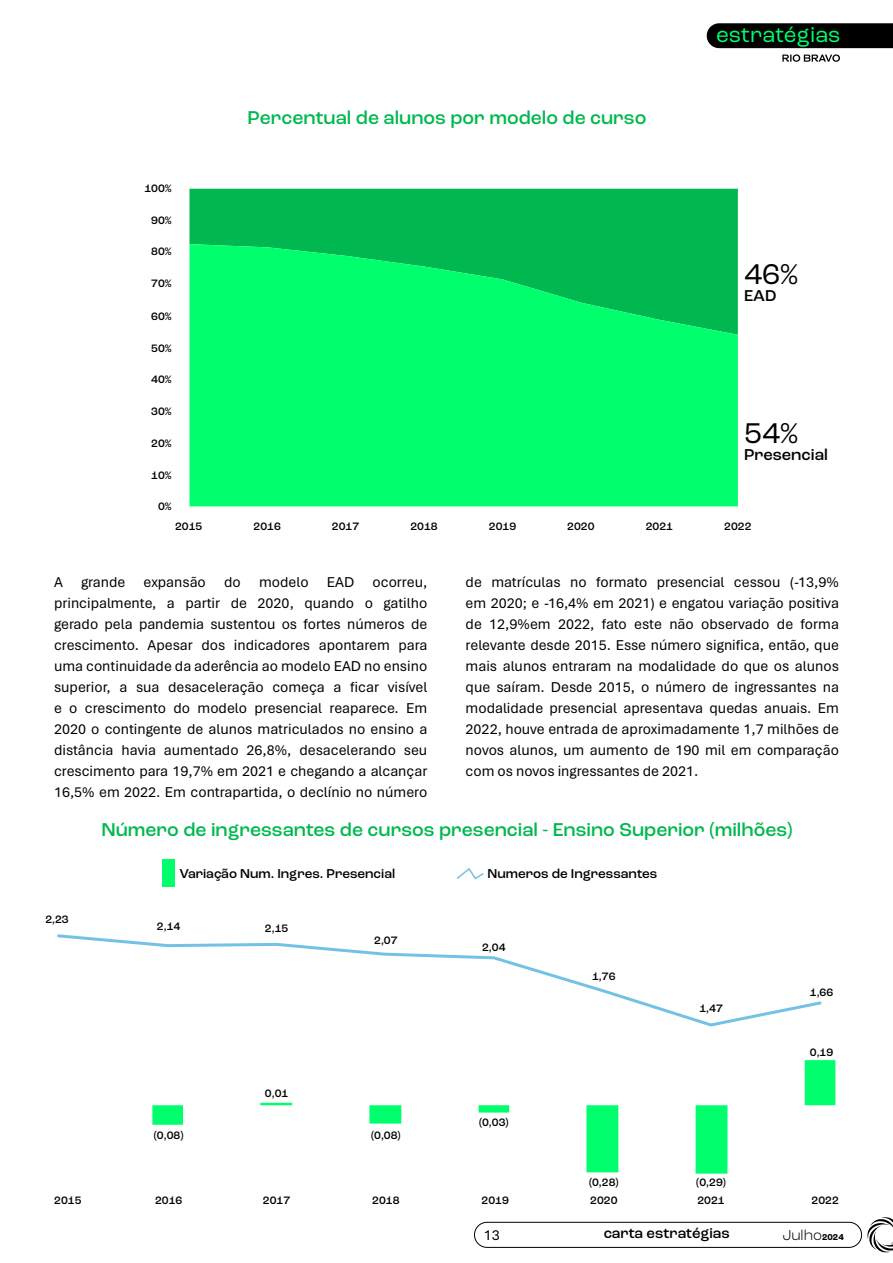
<style>
.page{position:relative;width:893px;height:1263px;background:#fff}
.page>*{position:absolute;margin:0;border:0;box-sizing:border-box;transform-origin:0 0}
.t1{font:30px "Roc Grotesk";color:#000}
.t2{font:22.5px "Roc Grotesk";color:#00ff6d}
.t3{font:500 19.5px "Roc Grotesk";color:#00b84f}
.t4{font:500 16.5px "Roc Grotesk";color:#000}
.t5{font:15px/21px "Aptos";color:#000;text-align:justify}
.t6{font:500 15px "Roc Grotesk";color:#000}
.t7{font:300 15px "Roc Grotesk";color:#000}
.t8{font:500 13.5px "Roc Grotesk";color:#000}
.t9{font:500 11.25px "Roc Grotesk";color:#000}
.s1{font-weight:700;font-size:9px}
</style>
<div class="page">
<div style="left:707px;top:23px;width:186px;height:25px;background:#000"></div>
<svg style="left:782px;top:54px;width:58px;height:8px"></svg>
<div style="left:474px;top:1222px;width:388px;height:26px;border:1px solid #000;border-radius:13px"></div>
<svg style="left:867px;top:1217px;width:26px;height:36px"></svg>
<div style="left:163px;top:859px;width:12px;height:27px;background:#00ff6d"></div>
<div style="left:189px;top:189px;width:549px;height:55px;background:#00b84f"></div>
<svg style="left:189px;top:244px;width:549px;height:262px;background:#00f569"></svg>
<svg style="left:152px;top:1060px;width:683px;height:113px"></svg>
<svg style="left:57px;top:934px;width:765px;height:93px"></svg>
<svg style="left:456px;top:868px;width:28px;height:12px"></svg>
<p class="t9" style="left:144px;top:181px;width:29px">100%</p>
<p class="t9" style="left:151px;top:214px;width:22px">90%</p>
<p class="t9" style="left:151px;top:244px;width:22px">80%</p>
<p class="t9" style="left:151px;top:276px;width:22px">70%</p>
<p class="t9" style="left:151px;top:309px;width:22px">60%</p>
<p class="t9" style="left:151px;top:342px;width:22px">50%</p>
<p class="t9" style="left:151px;top:372px;width:22px">40%</p>
<p class="t9" style="left:151px;top:404px;width:22px">30%</p>
<p class="t9" style="left:151px;top:436px;width:22px">20%</p>
<p class="t9" style="left:151px;top:468px;width:22px">10%</p>
<p class="t9" style="left:158px;top:499px;width:15px">0%</p>
<p class="t9" style="left:175px;top:519px;width:29px">2015</p>
<p class="t3" style="left:248px;top:106px;width:400px">Percentual de alunos por modelo de curso</p>
<h2 class="t2" style="left:716px;top:21px;width:126px">estratégias</h2>
<p class="t9" style="left:254px;top:519px;width:29px">2016</p>
<p class="t9" style="left:332px;top:519px;width:29px">2017</p>
<p class="t9" style="left:410px;top:519px;width:29px">2018</p>
<p class="t9" style="left:489px;top:519px;width:29px">2019</p>
<p class="t9" style="left:567px;top:519px;width:29px">2020</p>
<p class="t9" style="left:646px;top:519px;width:29px">2021</p>
<p class="t1" style="left:744px;top:256px;width:56px">46%</p>
<p class="t4" style="left:744px;top:285px;width:34px">EAD</p>
<p class="t1" style="left:744px;top:415px;width:56px">54%</p>
<p class="t4" style="left:744px;top:444px;width:85px">Presencial</p>
<p class="t9" style="left:724px;top:519px;width:29px">2022</p>
<p class="t5" style="left:54px;top:571px;width:375px">A grande expansão do modelo EAD ocorreu, principalmente, a partir de 2020, quando o gatilho gerado pela pandemia sustentou os fortes números de crescimento. Apesar dos indicadores apontarem para uma continuidade da aderência ao modelo EAD no ensino superior, a sua desaceleração começa a ficar visível e o crescimento do modelo presencial reaparece. Em 2020 o contingente de alunos matriculados no ensino a distância havia aumentado 26,8%, desacelerando seu crescimento para 19,7% em 2021 e chegando a alcançar 16,5% em 2022. Em contrapartida, o declínio no número</p>
<p class="t5" style="left:466px;top:571px;width:375px">de matrículas no formato presencial cessou (-13,9% em 2020; e -16,4% em 2021) e engatou variação positiva de 12,9%em 2022, fato este não observado de forma relevante desde 2015. Esse número significa, então, que mais alunos entraram na modalidade do que os alunos que saíram. Desde 2015, o número de ingressantes na modalidade presencial apresentava quedas anuais. Em 2022, houve entrada de aproximadamente 1,7 milhões de novos alunos, um aumento de 190 mil em comparação com os novos ingressantes de 2021.</p>
<p class="t9" style="left:45px;top:913px;width:25px">2,23</p>
<p class="t9" style="left:54px;top:1193px;width:29px">2015</p>
<p class="t3" style="left:101px;top:818px;width:693px">Número de ingressantes de cursos presencial - Ensino Superior (milhões)</p>
<p class="t8" style="left:179px;top:865px;width:217px">Variação Num. Ingres. Presencial</p>
<p class="t8" style="left:488px;top:865px;width:171px">Numeros de Ingressantes</p>
<p class="t9" style="left:157px;top:920px;width:25px">2,14</p>
<p class="t9" style="left:265px;top:921px;width:25px">2,15</p>
<p class="t9" style="left:265px;top:1086px;width:25px">0,01</p>
<p class="t9" style="left:374px;top:933px;width:25px">2,07</p>
<p class="t9" style="left:154px;top:1128px;width:31px">(0,08)</p>
<p class="t9" style="left:371px;top:1128px;width:31px">(0,08)</p>
<p class="t9" style="left:155px;top:1193px;width:29px">2016</p>
<p class="t9" style="left:263px;top:1193px;width:29px">2017</p>
<p class="t9" style="left:372px;top:1193px;width:29px">2018</p>
<p class="t9" style="left:482px;top:940px;width:25px">2,04</p>
<p class="t9" style="left:479px;top:1115px;width:31px">(0,03)</p>
<p class="t9" style="left:481px;top:1193px;width:29px">2019</p>
<p class="t5" style="left:484px;top:1224px;width:18px">13</p>
<p class="t9" style="left:592px;top:969px;width:25px">1,76</p>
<p class="t9" style="left:699px;top:1001px;width:25px">1,47</p>
<p class="t9" style="left:589px;top:1175px;width:31px">(0,28)</p>
<p class="t9" style="left:696px;top:1175px;width:31px">(0,29)</p>
<p class="t9" style="left:590px;top:1193px;width:29px">2020</p>
<p class="t9" style="left:697px;top:1193px;width:29px">2021</p>
<p class="t9" style="left:810px;top:985px;width:25px">1,66</p>
<p class="t9" style="left:810px;top:1046px;width:25px">0,19</p>
<p class="t9" style="left:811px;top:1193px;width:29px">2022</p>
<p class="t6" style="left:604px;top:1224px;width:127px">carta estratégias</p>
<p class="t7" style="left:782px;top:1226px;width:63px">Julho<span class="s1">2024</span></p>
</div>
